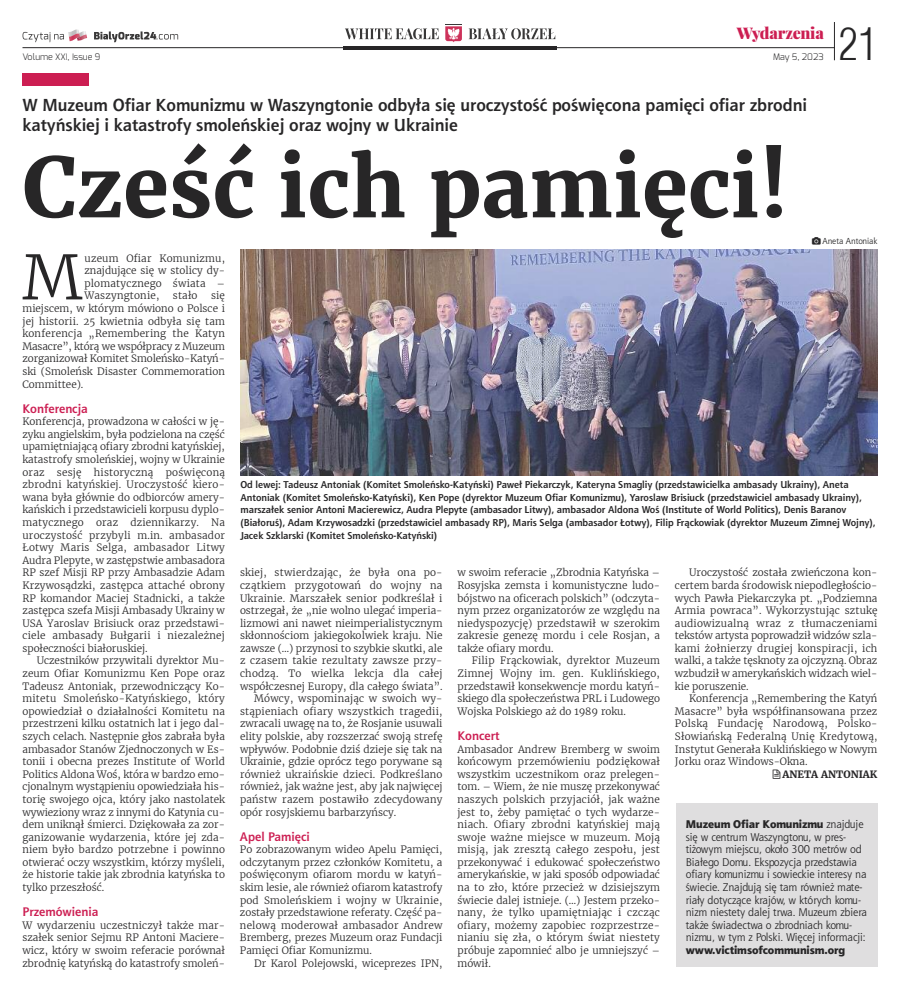
<style>
.page{position:relative;width:900px;height:990px;background:#fff}
.page>*{position:absolute;margin:0;border:0;box-sizing:border-box;transform-origin:0 0}
.t1{font:700 82.5px "Merriweather";color:#272627}
.t2{font:300 60.75px "Merriweather";color:#272627}
.t3{font:300 43.62px "Switzerland Cond";color:#272627}
.t4{font:700 17.5px/20px "Aerton EFN";color:#272627}
.t5{font:900 15.62px "Playfair Display";letter-spacing:-.015em;color:#cc1e52}
.t6{font:700 12.5px "Aerton EFN";color:#cc1e52}
.t7{font:11.25px/12.6px "Aerton EFN";letter-spacing:-.005em;color:#272627}
.t8{font:11.25px "Aerton EFN Black";letter-spacing:-.005em;color:#272627}
.t9{font:300 10px/12.6px "Merriweather";color:#272627;text-align:justify}
.t10{font:700 10px/12.6px "Aerton EFN";color:#272627}
.t11{font:300 10px "Merriweather";letter-spacing:.02em;color:#272627}
.t12{font:700 10px "Merriweather";color:#272627}
.t13{font:300 9px "Exo";color:#272627}
.t14{font:8.75px "Aerton EFN";color:#272627}
.s1{font-family:"Aerton EFN"}
</style>
<div class="page">
<div style="left:22px;top:73px;width:67px;height:12px;background:#cc1e52"></div>
<div style="left:676px;top:803px;width:202px;height:163px;background:#dfdedf"></div>
<img style="left:240px;top:249px;width:638px;height:227px">
<hr style="left:343px;top:46px;width:214px;height:3px;background:#272627">
<hr style="left:834px;top:22px;width:1px;height:38px;background:#272627">
<svg style="left:23px;top:30px;width:64px;height:12px"></svg>
<svg style="left:94px;top:31px;width:84px;height:11px"></svg>
<svg style="left:345px;top:28px;width:94px;height:11px"></svg>
<svg style="left:469px;top:28px;width:86px;height:11px"></svg>
<svg style="left:445px;top:26px;width:17px;height:16px"></svg>
<hr style="left:22px;top:47px;width:813px;height:1px;background:#272627">
<h3 class="t5" style="left:737px;top:25px;width:89px">Wydarzenia</h3>
<p class="t13" style="left:22px;top:51px;width:79px">Volume XXI, Issue 9</p>
<p class="t13" style="left:773px;top:51px;width:52px">May 5, 2023</p>
<h3 class="t3" style="left:839px;top:19px;width:40px">21</h3>
<h3 class="t4" style="left:22px;top:96px;width:786px">W Muzeum Ofiar Komunizmu w Waszyngtonie odbyła się uroczystość poświęcona pamięci ofiar zbrodni katyńskiej i katastrofy smoleńskiej oraz wojny w Ukrainie</h3>
<h1 class="t1" style="left:22px;top:136px;width:768px">CZEŚĆ ICH PAMIĘCI!</h1>
<p class="t14" style="left:822px;top:237px;width:57px">Aneta Antoniak</p>
<h2 class="t2" style="left:22px;top:240px;width:61px">M</h2>
<p class="t9" style="left:84px;top:252px;width:142px">uzeum Ofiar Komunizmu, znajdujące się w stolicy dy&shy;plomatycznego świata – Waszyngtonie,</p>
<p class="t9" style="left:173px;top:290px;width:26px">stało</p>
<p class="t9" style="left:22px;top:290px;width:204px;text-indent:189px">się miejscem, w którym mówiono o Polsce i jej historii. 25 kwietnia odbyła się tam konferencja „Remembering the Katyn Masacre”, którą we współpracy z Muzeum zorganizował Komitet Smoleńsko-Katyń&shy;ski (Smoleńsk Disaster Commemoration Committee).</p>
<p class="t6" style="left:22px;top:403px;width:67px">Konferencja</p>
<p class="t9" style="left:22px;top:415px;width:204px">Konferencja, prowadzona w całości w ję&shy;zyku angielskim, była podzielona na część upamiętniającą ofiary zbrodni katyńskiej, katastrofy smoleńskiej, wojny w Ukrainie oraz sesję historyczną poświęconą zbrodni katyńskiej. Uroczystość kiero&shy;wana była głównie do odbiorców amery&shy;kańskich i przedstawicieli korpusu dyplo&shy;matycznego oraz dziennikarzy. Na uroczystość przybyli m.in. ambasador Łotwy Maris Selga, ambasador Litwy Audra Plepyte, w zastępstwie ambasadora RP szef Misji RP przy Ambasadzie Adam Krzywosądzki, zastępca attaché obrony RP komandor Maciej Stadnicki, a także zastępca szefa Misji Ambasady Ukrainy w USA Yaroslav Brisiuck oraz przedstawi&shy;ciele ambasady Bułgarii i niezależnej społeczności białoruskiej.</p>
<p class="t9" style="left:22px;top:655px;width:204px;text-indent:14px">Uczestników przywitali dyrektor Mu&shy;zeum Ofiar Komunizmu Ken Pope oraz Tadeusz Antoniak, przewodniczący Ko&shy;mitetu Smoleńsko-Katyńskiego, który opowiedział o działalności Komitetu na przestrzeni kilku ostatnich lat i jego dal&shy;szych celach. Następnie głos zabrała była ambasador Stanów Zjednoczonych w Es&shy;tonii i obecna prezes Institute of World Politics Aldona Woś, która w bardzo emo&shy;cjonalnym wystąpieniu opowiedziała his&shy;torię swojego ojca, który jako nastolatek wywieziony wraz z innymi do Katynia cu&shy;dem uniknął śmierci. Dziękowała za zor&shy;ganizowanie wydarzenia, które jej zda&shy;niem było bardzo potrzebne i powinno otwierać oczy wszystkim, którzy myśleli, że historie takie jak zbrodnia katyńska to tylko przeszłość.</p>
<p class="t6" style="left:22px;top:907px;width:77px">Przemówienia</p>
<p class="t9" style="left:22px;top:919px;width:204px">W wydarzeniu uczestniczył także mar&shy;szałek senior Sejmu RP Antoni Maciere&shy;wicz, który w swoim referacie porównał zbrodnię katyńską do katastrofy smoleń-</p>
<p class="t10" style="left:240px;top:479px;width:637px">Od lewej: Tadeusz Antoniak (Komitet Smoleńsko-Katyński) Paweł Piekarczyk, Kateryna Smagliy (przedstawicielka ambasady Ukrainy), Aneta Antoniak (Komitet Smoleńsko-Katyński), Ken Pope (dyrektor Muzeum Ofiar Komunizmu), Yaroslaw Brisiuck (przedstawiciel ambasady Ukrainy), marszałek senior Antoni Macierewicz, Audra Plepyte (ambasador Litwy), ambasador Aldona Woś (Institute of World Politics), Denis Baranov (Białoruś), Adam Krzywosadzki (przedstawiciel ambasady RP), Maris Selga (ambasador Łotwy), Filip Frąckowiak (dyrektor Muzeum Zimnej Wojny), Jacek Szklarski (Komitet Smoleńsko-Katyński)</p>
<p class="t11" style="left:240px;top:567px;width:204px">skiej, stwierdzając, że była ona po-</p>
<p class="t11" style="left:240px;top:579px;width:204px">czątkiem przygotowań do wojny na</p>
<p class="t9" style="left:240px;top:592px;width:204px">Ukrainie. Marszałek senior podkreślał i</p>
<p class="t9" style="left:240px;top:604px;width:204px">ostrzegał, że „nie wolno ulegać imperia-</p>
<p class="t9" style="left:240px;top:617px;width:204px">lizmowi ani nawet nieimperialistycznym</p>
<p class="t9" style="left:240px;top:629px;width:204px">skłonnościom jakiegokolwiek kraju. Nie</p>
<p class="t9" style="left:240px;top:642px;width:204px">zawsze (…) przynosi to szybkie skutki, ale</p>
<p class="t11" style="left:240px;top:655px;width:204px">z czasem takie rezultaty zawsze przy-</p>
<p class="t11" style="left:240px;top:667px;width:204px">chodzą. To wielka lekcja dla całej</p>
<p class="t9" style="left:240px;top:680px;width:204px">współczesnej Europy, dla całego świata”.</p>
<p class="t9" style="left:254px;top:692px;width:190px">Mówcy, wspominając w swoich wy-</p>
<p class="t11" style="left:240px;top:705px;width:204px">stąpieniach ofiary wszystkich tragedii,</p>
<p class="t9" style="left:240px;top:718px;width:204px">zwracali uwagę na to, że Rosjanie usuwali</p>
<p class="t9" style="left:240px;top:730px;width:204px">elity polskie, aby rozszerzać swoją strefę</p>
<p class="t9" style="left:240px;top:743px;width:204px">wpływów. Podobnie dziś dzieje się tak na</p>
<p class="t9" style="left:240px;top:755px;width:204px">Ukrainie, gdzie oprócz tego porywane są</p>
<p class="t11" style="left:240px;top:768px;width:204px">również ukraińskie dzieci. Podkreślano</p>
<p class="t9" style="left:240px;top:780px;width:204px">również, jak ważne jest, aby jak najwięcej</p>
<p class="t11" style="left:240px;top:793px;width:204px">państw razem postawiło zdecydowany</p>
<p class="t9" style="left:240px;top:806px;width:158px">opór rosyjskiemu barbarzyńscy.</p>
<p class="t6" style="left:240px;top:831px;width:71px">Apel Pamięci</p>
<p class="t9" style="left:240px;top:843px;width:204px">Po zobrazowanym wideo Apelu Pamięci, odczytanym przez członków Komitetu, a poświęconym ofiarom mordu w katyń&shy;skim lesie, ale również ofiarom katastrofy pod Smoleńskiem i wojny w Ukrainie, zostały przedstawione referaty. Część pa&shy;nelową moderował ambasador Andrew Bremberg, prezes Muzeum oraz Fundacji Pamięci Ofiar Komunizmu.</p>
<p class="t9" style="left:254px;top:957px;width:190px">Dr Karol Polejowski, wiceprezes IPN,</p>
<p class="t9" style="left:457px;top:566px;width:204px">w swoim referacie „Zbrodnia Katyńska – Rosyjska zemsta i komunistyczne ludo&shy;bójstwo na oficerach polskich” (odczyta&shy;nym przez organizatorów ze względu na niedyspozycję) przedstawił w szerokim zakresie genezę mordu i cele Rosjan, a także ofiary mordu.</p>
<p class="t9" style="left:457px;top:655px;width:204px;text-indent:14px">Filip Frąckowiak, dyrektor Muzeum Zimnej Wojny im. gen. Kuklińskiego, przedstawił konsekwencje mordu katyń&shy;skiego dla społeczeństwa PRL i Ludowego Wojska Polskiego aż do 1989 roku.</p>
<p class="t6" style="left:457px;top:731px;width:44px">Koncert</p>
<p class="t9" style="left:457px;top:743px;width:204px">Ambasador Andrew Bremberg w swoim końcowym przemówieniu podziękował wszystkim uczestnikom oraz prelegen&shy;tom. – Wiem, że nie muszę przekonywać naszych polskich przyjaciół, jak ważne jest to, żeby pamiętać o tych wydarze&shy;niach. Ofiary zbrodni katyńskiej mają swoje ważne miejsce w muzeum. Moją misją, jak zresztą całego zespołu, jest przekonywać i edukować społeczeństwo amerykańskie, w jaki sposób odpowiadać na to zło, które przecież w dzisiejszym świecie dalej istnieje. (…) Jestem przeko&shy;nany, że tylko upamiętniając i czcząc ofiary, możemy zapobiec rozprzestrze&shy;nianiu się zła, o którym świat niestety próbuje zapomnieć albo je umniejszyć – mówił.</p>
<p class="t9" style="left:675px;top:566px;width:204px;text-indent:14px">Uroczystość została zwieńczona kon&shy;certem barda środowisk niepodległościo&shy;wych Pawła Piekarczyka pt. „Podziemna Armia powraca”. Wykorzystując sztukę audiowizualną wraz z tłumaczeniami tekstów artysta poprowadził widzów szla&shy;kami żołnierzy drugiej konspiracji, ich walki, a także tęsknoty za ojczyzną. Obraz wzbudził w amerykańskich widzach wiel&shy;kie poruszenie.</p>
<p class="t9" style="left:675px;top:692px;width:204px;text-indent:14px">Konferencja „Remembering the Katyń Masacre” była współfinansowana przez Polską Fundację Narodową, Polsko-Słowiańską Federalną Unię Kredytową, Instytut Generała Kuklińskiego w Nowym Jorku oraz Windows-Okna.</p>
<p class="t12" style="left:782px;top:768px;width:96px">ANETA ANTONIAK</p>
<p class="t8" style="left:686px;top:820px;width:179px">Muzeum Ofiar Komunizmu <span class="s1">znajduje</span></p>
<p class="t7" style="left:686px;top:831px;width:183px">się w centrum Waszyngtonu, w pres&shy;tiżowym miejscu, około 300 metrów od Białego Domu. Ekspozycja przedstawia ofiary komunizmu i sowieckie interesy na świecie. Znajdują się tam również mate&shy;riały dotyczące krajów, w których komu&shy;nizm niestety dalej trwa. Muzeum zbiera także świadectwa o zbrodniach komu&shy;nizmu, w tym z Polski. Więcej informacji:</p>
<p class="t8" style="left:686px;top:946px;width:161px">www.victimsofcommunism.org</p>
</div>
